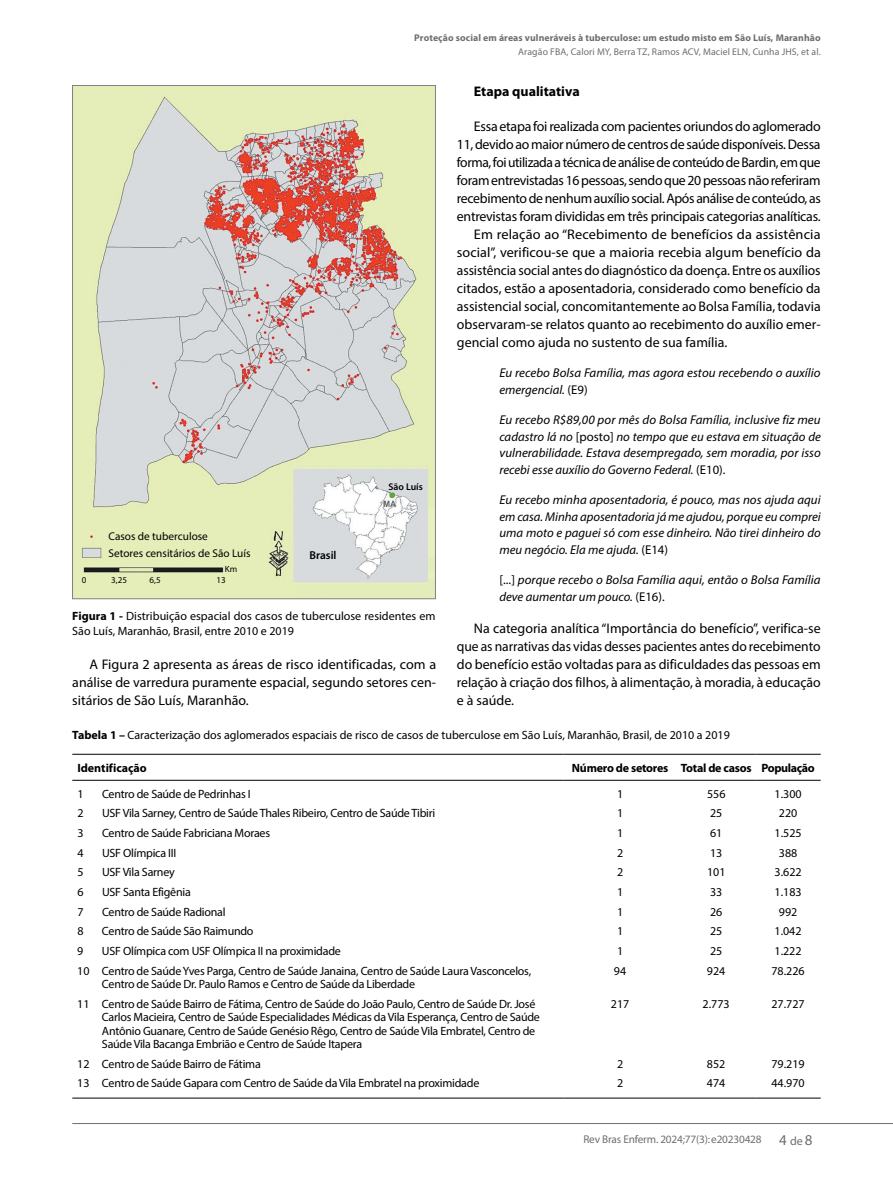
<style>
.page{position:relative;width:893px;height:1191px;background:#fff}
.page>*{position:absolute;margin:0;border:0;box-sizing:border-box;transform-origin:0 0}
.t1{font:13.95px/18px "Myriad Pro";letter-spacing:-.005em;color:#000;text-align:justify}
.t2{font:13.95px "Myriad Pro";letter-spacing:-.025em;color:#000}
.t3{font:13.95px "Myriad Pro";letter-spacing:-.03em;color:#000}
.t4{font:700 13.95px "Myriad Pro";color:#000}
.t5{font:italic 12.75px/16.5px "Myriad Pro";color:#000}
.t6{font:12px/13.5px "Myriad Pro";letter-spacing:-.02em;color:#000}
.t7{font:12px/14.4px "Myriad Pro";color:#000}
.t8{font:700 12px "Myriad Pro";letter-spacing:-.02em;color:#000}
.t9{font:700 12px "Myriad Pro";color:#000}
.t10{font:600 11.4px "Myriad Pro";color:#000}
.t11{font:11.25px/16.2px "Myriad Pro";color:#000}
.t12{font:11.25px "Myriad Pro";letter-spacing:-.015em;color:#6d6e71}
.t13{font:700 9.75px "Myriad Pro";letter-spacing:.01em;color:#6d6e71}
.t14{font:9.75px "Myriad Pro";letter-spacing:.01em;color:#6d6e71}
.t15{font:600 9.75px "Myriad Pro";color:#000}
.t16{font:9px "Myriad Pro";color:#000}
.s1{font-style:normal}
.s2{font-weight:700}
.s3{font-size:15px}
.s4{font-size:12px}
</style>
<div class="page">
<hr style="left:72px;top:1123px;width:821px;height:1px;background:#6d6e71">
<svg style="left:72px;top:780px;width:25px;height:1px"></svg>
<hr style="left:97px;top:780px;width:466px;height:1px;background:#000">
<hr style="left:563px;top:780px;width:114px;height:1px;background:#000">
<hr style="left:677px;top:780px;width:79px;height:1px;background:#000">
<hr style="left:756px;top:780px;width:65px;height:1px;background:#000">
<svg style="left:72px;top:754px;width:25px;height:1px"></svg>
<hr style="left:97px;top:754px;width:466px;height:1px;background:#000">
<hr style="left:563px;top:754px;width:114px;height:1px;background:#000">
<hr style="left:677px;top:754px;width:79px;height:1px;background:#000">
<hr style="left:756px;top:754px;width:65px;height:1px;background:#000">
<svg style="left:72px;top:1097px;width:25px;height:1px"></svg>
<hr style="left:97px;top:1097px;width:466px;height:1px;background:#000">
<hr style="left:563px;top:1097px;width:114px;height:1px;background:#000">
<hr style="left:677px;top:1097px;width:79px;height:1px;background:#000">
<hr style="left:756px;top:1097px;width:65px;height:1px;background:#000">
<img style="left:74px;top:87px;width:360px;height:510px">
<p class="t13" style="left:414px;top:33px;width:408px">Proteção social em áreas vulneráveis à tuberculose: um estudo misto em São Luís, Maranhão</p>
<p class="t14" style="left:518px;top:46px;width:304px">Aragão FBA, Calori MY, Berra TZ, Ramos ACV, Maciel ELN, Cunha JHS, et al.</p>
<p class="t4" style="left:474px;top:83px;width:107px">Etapa qualitativa</p>
<p class="t1" style="left:474px;top:117px;width:348px">Essa etapa foi realizada com pacientes oriundos do aglomerado</p>
<p class="t1" style="left:457px;top:135px;width:365px">11, devido ao maior número de centros de saúde disponíveis. Dessa</p>
<p class="t3" style="left:457px;top:153px;width:365px">forma, foi utilizada a técnica de análise de conteúdodeBardin, em que</p>
<p class="t2" style="left:457px;top:171px;width:365px">foram entrevistadas 16 pessoas, sendo que 20 pessoas não referiram</p>
<p class="t2" style="left:457px;top:189px;width:365px">recebimento de nenhum auxílio social. Após análise de conteúdo, as</p>
<p class="t1" style="left:457px;top:207px;width:365px">entrevistas foram divididas em três principais categorias analíticas.</p>
<p class="t1" style="left:474px;top:225px;width:348px">Em relação ao “Recebimento de benefícios da assistência</p>
<p class="t1" style="left:457px;top:243px;width:365px">social”, verificou-se que a maioria recebia algum benefício da</p>
<p class="t1" style="left:457px;top:261px;width:365px">assistência social antes do diagnóstico da doença. Entre os auxílios</p>
<p class="t1" style="left:457px;top:279px;width:365px">citados, estão a aposentadoria, considerado como benefício da</p>
<p class="t1" style="left:457px;top:297px;width:365px">assistencial social, concomitantemente ao Bolsa Família, todavia</p>
<p class="t1" style="left:457px;top:315px;width:365px">observaram-se relatos quanto ao recebimento do auxílio emer-</p>
<p class="t1" style="left:457px;top:333px;width:272px">gencial como ajuda no sustento de sua família.</p>
<p class="t5" style="left:499px;top:364px;width:323px">Eu recebo Bolsa Família, mas agora estou recebendo o auxílio emergencial. <span class="s1">(E9)</span></p>
<p class="t5" style="left:499px;top:411px;width:323px;text-align:justify">Eu recebo R$89,00 por mês do Bolsa Família, inclusive fiz meu cadastro lá no <span class="s1">[posto]</span> no tempo que eu estava em situação de vulnerabilidade. Estava desempregado, sem moradia, por isso recebi esse auxílio do Governo Federal. <span class="s1">(E10).</span></p>
<p class="t5" style="left:499px;top:491px;width:323px;text-align:justify">Eu recebo minha aposentadoria, é pouco, mas nos ajuda aqui em casa. Minha aposentadoria já me ajudou, porque eu comprei uma moto e paguei só com esse dinheiro. Não tirei dinheiro do meu negócio. Ela me ajuda. <span class="s1">(E14)</span></p>
<p class="t5" style="left:499px;top:571px;width:323px"><span class="s1">[...]</span> porque recebo o Bolsa Família aqui, então o Bolsa Família deve aumentar um pouco. <span class="s1">(E16).</span></p>
<p class="t1" style="left:457px;top:619px;width:365px;text-indent:17px">Na categoria analítica “Importância do benefício”, verifica-se que as narrativas das vidas desses pacientes antes do recebimento do benefício estão voltadas para as dificuldades das pessoas em relação à criação dos filhos, à alimentação, à moradia, à educação e à saúde.</p>
<p class="t7" style="left:72px;top:728px;width:659px"><span class="s2">Tabela 1 –</span> Caracterização dos aglomerados espaciais de risco de casos de tuberculose em São Luís, Maranhão, Brasil, de 2010 a 2019</p>
<p class="t9" style="left:77px;top:761px;width:71px">Identificação</p>
<p class="t8" style="left:572px;top:761px;width:244px">Número de setores Total de casos População</p>
<p class="t6" style="left:77px;top:787px;width:8px">1</p>
<p class="t6" style="left:102px;top:787px;width:150px">Centro de Saúde de Pedrinhas I</p>
<p class="t6" style="left:617px;top:787px;width:8px">1</p>
<p class="t6" style="left:707px;top:787px;width:20px">556</p>
<p class="t6" style="left:775px;top:787px;width:29px">1.300</p>
<p class="t6" style="left:77px;top:806px;width:8px">2</p>
<p class="t6" style="left:102px;top:806px;width:335px">USF Vila Sarney, Centro de Saúde Thales Ribeiro, Centro de Saúde Tibiri</p>
<p class="t6" style="left:617px;top:806px;width:8px">1</p>
<p class="t6" style="left:710px;top:806px;width:14px">25</p>
<p class="t6" style="left:779px;top:806px;width:20px">220</p>
<p class="t6" style="left:77px;top:826px;width:8px">3</p>
<p class="t6" style="left:102px;top:826px;width:170px">Centro de Saúde Fabriciana Moraes</p>
<p class="t6" style="left:617px;top:826px;width:8px">1</p>
<p class="t6" style="left:710px;top:826px;width:14px">61</p>
<p class="t6" style="left:775px;top:826px;width:29px">1.525</p>
<p class="t6" style="left:77px;top:845px;width:8px">4</p>
<p class="t6" style="left:102px;top:845px;width:76px">USF Olímpica III</p>
<p class="t6" style="left:617px;top:845px;width:8px">2</p>
<p class="t6" style="left:710px;top:845px;width:14px">13</p>
<p class="t6" style="left:779px;top:845px;width:20px">388</p>
<p class="t6" style="left:77px;top:865px;width:8px">5</p>
<p class="t6" style="left:102px;top:865px;width:74px">USF Vila Sarney</p>
<p class="t6" style="left:617px;top:865px;width:8px">2</p>
<p class="t6" style="left:707px;top:865px;width:20px">101</p>
<p class="t6" style="left:774px;top:865px;width:29px">3.622</p>
<p class="t6" style="left:77px;top:885px;width:8px">6</p>
<p class="t6" style="left:102px;top:885px;width:90px">USF Santa Efigênia</p>
<p class="t6" style="left:617px;top:885px;width:8px">1</p>
<p class="t6" style="left:710px;top:885px;width:14px">33</p>
<p class="t6" style="left:774px;top:885px;width:29px">1.183</p>
<p class="t6" style="left:77px;top:904px;width:8px">7</p>
<p class="t6" style="left:102px;top:904px;width:125px">Centro de Saúde Radional</p>
<p class="t6" style="left:617px;top:904px;width:8px">1</p>
<p class="t6" style="left:710px;top:904px;width:14px">26</p>
<p class="t6" style="left:779px;top:904px;width:20px">992</p>
<p class="t6" style="left:77px;top:924px;width:8px">8</p>
<p class="t6" style="left:102px;top:924px;width:153px">Centro de Saúde São Raimundo</p>
<p class="t6" style="left:617px;top:924px;width:8px">1</p>
<p class="t6" style="left:710px;top:924px;width:14px">25</p>
<p class="t6" style="left:774px;top:924px;width:29px">1.042</p>
<p class="t6" style="left:77px;top:944px;width:8px">9</p>
<p class="t6" style="left:102px;top:944px;width:240px">USF Olímpica com USF Olímpica II na proximidade</p>
<p class="t6" style="left:617px;top:944px;width:8px">1</p>
<p class="t6" style="left:710px;top:944px;width:14px">25</p>
<p class="t6" style="left:774px;top:944px;width:29px">1.222</p>
<p class="t6" style="left:102px;top:963px;width:431px;text-indent:-25px">10 Centro de Saúde Yves Parga, Centro de Saúde Janaina, Centro de Saúde Laura Vasconcelos,<br>Centro de Saúde Dr. Paulo Ramos e Centro de Saúde da Liberdade</p>
<p class="t6" style="left:614px;top:963px;width:14px">94</p>
<p class="t6" style="left:707px;top:963px;width:20px">924</p>
<p class="t6" style="left:771px;top:963px;width:35px">78.226</p>
<p class="t6" style="left:102px;top:996px;width:439px;text-indent:-25px">11 Centro de Saúde Bairro de Fátima, Centro de Saúde do João Paulo, Centro de Saúde Dr. José Carlos Macieira, Centro de Saúde Especialidades Médicas da Vila Esperança, Centro de Saúde Antônio Guanare, Centro de Saúde Genésio Rêgo, Centro de Saúde Vila Embratel, Centro de Saúde Vila Bacanga Embrião e Centro de Saúde Itapera</p>
<p class="t6" style="left:611px;top:996px;width:20px">217</p>
<p class="t6" style="left:703px;top:996px;width:29px">2.773</p>
<p class="t6" style="left:771px;top:996px;width:35px">27.727</p>
<p class="t6" style="left:77px;top:1056px;width:185px">12 Centro de Saúde Bairro de Fátima</p>
<p class="t6" style="left:617px;top:1056px;width:8px">2</p>
<p class="t6" style="left:707px;top:1056px;width:20px">852</p>
<p class="t6" style="left:771px;top:1056px;width:35px">79.219</p>
<p class="t6" style="left:77px;top:1076px;width:404px">13 Centro de Saúde Gapara com Centro de Saúde da Vila Embratel na proximidade</p>
<p class="t6" style="left:617px;top:1076px;width:8px">2</p>
<p class="t6" style="left:707px;top:1076px;width:20px">474</p>
<p class="t6" style="left:771px;top:1076px;width:35px">44.970</p>
<p class="t15" style="left:388px;top:480px;width:36px">São Luís</p>
<p class="t11" style="left:109px;top:528px;width:143px">Casos de tuberculose<br>Setores censitários de São Luís</p>
<p class="t10" style="left:309px;top:548px;width:29px">Brasil</p>
<p class="t16" style="left:225px;top:563px;width:14px">Km</p>
<p class="t7" style="left:72px;top:609px;width:365px"><span class="s2">Figura 1 -</span> Distribuição espacial dos casos de tuberculose residentes em<br>São Luís, Maranhão, Brasil, entre 2010 e 2019</p>
<p class="t1" style="left:72px;top:655px;width:365px;text-indent:17px">A Figura 2 apresenta as áreas de risco identificadas, com a análise de varredura puramente espacial, segundo setores cen&shy;sitários de São Luís, Maranhão.</p>
<p class="t16" style="left:82px;top:574px;width:6px">0</p>
<p class="t16" style="left:111px;top:574px;width:17px">3,25</p>
<p class="t16" style="left:150px;top:574px;width:13px">6,5</p>
<p class="t16" style="left:217px;top:574px;width:11px">13</p>
<p class="t12" style="left:583px;top:1132px;width:231px">Rev Bras Enferm. 2024;77(3):e20230428 <span class="s3">4</span> <span class="s4">de</span> <span class="s3">8</span></p>
</div>
